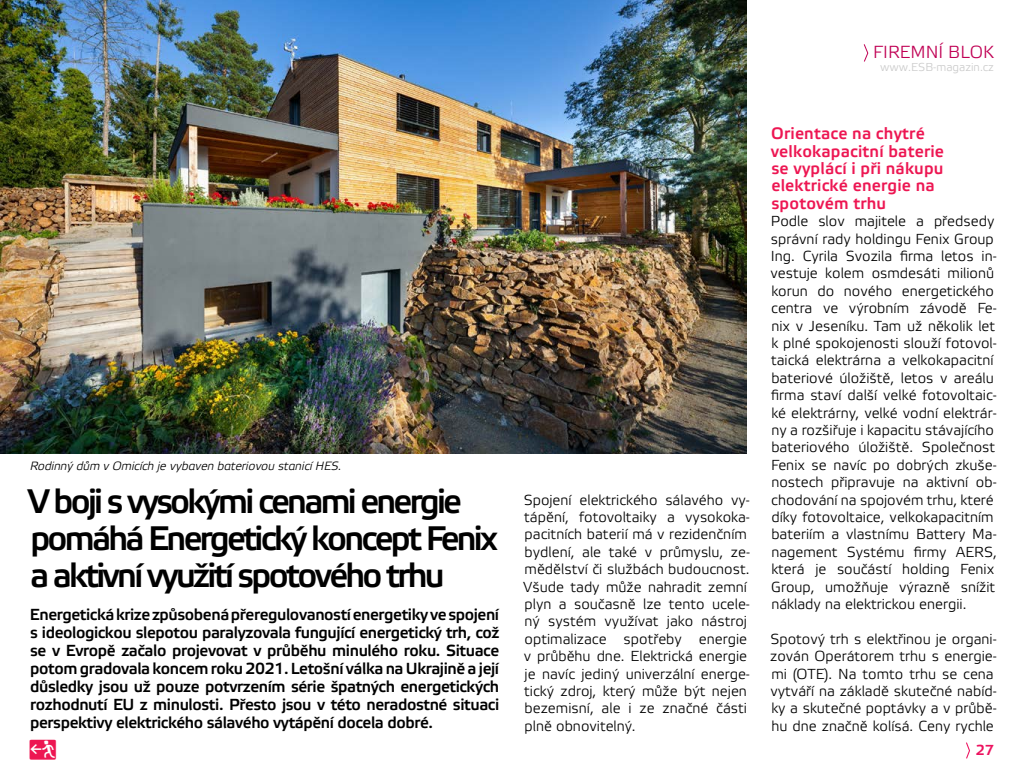
<style>
.page{position:relative;width:1024px;height:768px;background:#fff}
.page>*{position:absolute;margin:0;border:0;box-sizing:border-box;transform-origin:0 0}
.t1{font:34px/37px "Etelka Medium Pro";letter-spacing:-.08em;color:#000}
.t2{font:20px "Etelka Medium Pro";color:#ed1652}
.t3{font:17.5px "Etelka Light Pro";color:#c00054}
.t4{font:16.5px/17.4px "Etelka Medium Pro";letter-spacing:.01em;color:#ed1652}
.t5{font:16px/18px "Etelka Medium Pro";letter-spacing:-.025em;color:#000;text-align:justify}
.t6{font:14.5px/17.4px "Etelka Light Pro";color:#000}
.t7{font:14.5px "Etelka Medium Pro";color:#ed125f}
.t8{font:italic 12px "Etelka Light Pro";letter-spacing:-.01em;color:#000}
.t9{font:11.5px "Etelka Light Pro";color:#cbcbcb}
</style>
<div class="page">
<svg style="left:966px;top:742px;width:4px;height:17px"></svg>
<img style="left:0;top:0;width:747px;height:454px">
<svg style="left:863px;top:44px;width:6px;height:18px"></svg>
<p class="t8" style="left:30px;top:459px;width:313px">Rodinný dům v Omicích je vybaven bateriovou stanicí HES.</p>
<h1 class="t1" style="left:28px;top:485px;width:472px">V boji s vysokými cenami energie pomáhá Energetický koncept Fenix a aktivní využití spotového trhu</h1>
<p class="t5" style="left:30px;top:607px;width:471px">Energetická krize způsobená přeregulovaností energetiky ve spojení s ideologickou slepotou paralyzovala fungující energetický trh, což se v Evropě začalo projevovat v průběhu minulého roku. Situace potom gradovala koncem roku 2021. Letošní válka na Ukrajině a její důsledky jsou už pouze potvrzením série špatných energetických rozhodnutí EU z minulosti. Přesto jsou v této neradostné situaci perspektivy elektrického sálavého vytápění docela dobré.</p>
<h2 class="t2" style="left:29px;top:737px;width:29px">q</h2>
<p class="t3" style="left:873px;top:42px;width:122px">FIREMNÍ BLOK</p>
<p class="t9" style="left:880px;top:61px;width:115px">www.ESB-magazin.cz</p>
<p class="t6" style="left:523px;top:492px;width:228px">Spojení elektrického sálavého vy&shy;tápění, fotovoltaiky a vysokoka&shy;pacitních baterií má v rezidenčním bydlení, ale také v průmyslu, ze&shy;mědělství či službách budoucnost.<br>Všude tady může nahradit zemní plyn a současně lze tento ucele&shy;ný systém využívat jako nástroj optimalizace spotřeby energie v průběhu dne. Elektrická energie je navíc jediný univerzální energe&shy;tický zdroj, který může být nejen bezemisní, ale i ze značné části plně obnovitelný.</p>
<p class="t4" style="left:771px;top:126px;width:175px">Orientace na chytré velkokapacitní baterie se vyplácí i při nákupu elektrické energie na spotovém trhu</p>
<p class="t6" style="left:771px;top:213px;width:228px">Podle slov majitele a předsedy správní rady holdingu Fenix Group Ing. Cyrila Svozila firma letos in&shy;vestuje kolem osmdesáti milionů korun do nového energetického centra ve výrobním závodě Fe&shy;nix v Jeseníku. Tam už několik let k plné spokojenosti slouží fotovol&shy;taická elektrárna a velkokapacitní bateriové úložiště, letos v areálu firma staví další velké fotovoltaic&shy;ké elektrárny, velké vodní elektrár&shy;ny a rozšiřuje i kapacitu stávajícího bateriového úložiště. Společnost Fenix se navíc po dobrých zkuše&shy;nostech připravuje na aktivní ob&shy;chodování na spojovém trhu, které díky fotovoltaice, velkokapacitním bateriím a vlastnímu Battery Ma&shy;nagement Systému firmy AERS, která je součástí holding Fenix Group, umožňuje výrazně snížit náklady na elektrickou energii.</p>
<p class="t6" style="left:770px;top:631px;width:228px">Spotový trh s elektřinou je organi&shy;zován Operátorem trhu s energie&shy;mi (OTE). Na tomto trhu se cena vytváří na základě skutečné nabíd&shy;ky a skutečné poptávky a v průbě&shy;hu dne značně kolísá. Ceny rychle</p>
<p class="t7" style="left:976px;top:742px;width:20px">27</p>
</div>
